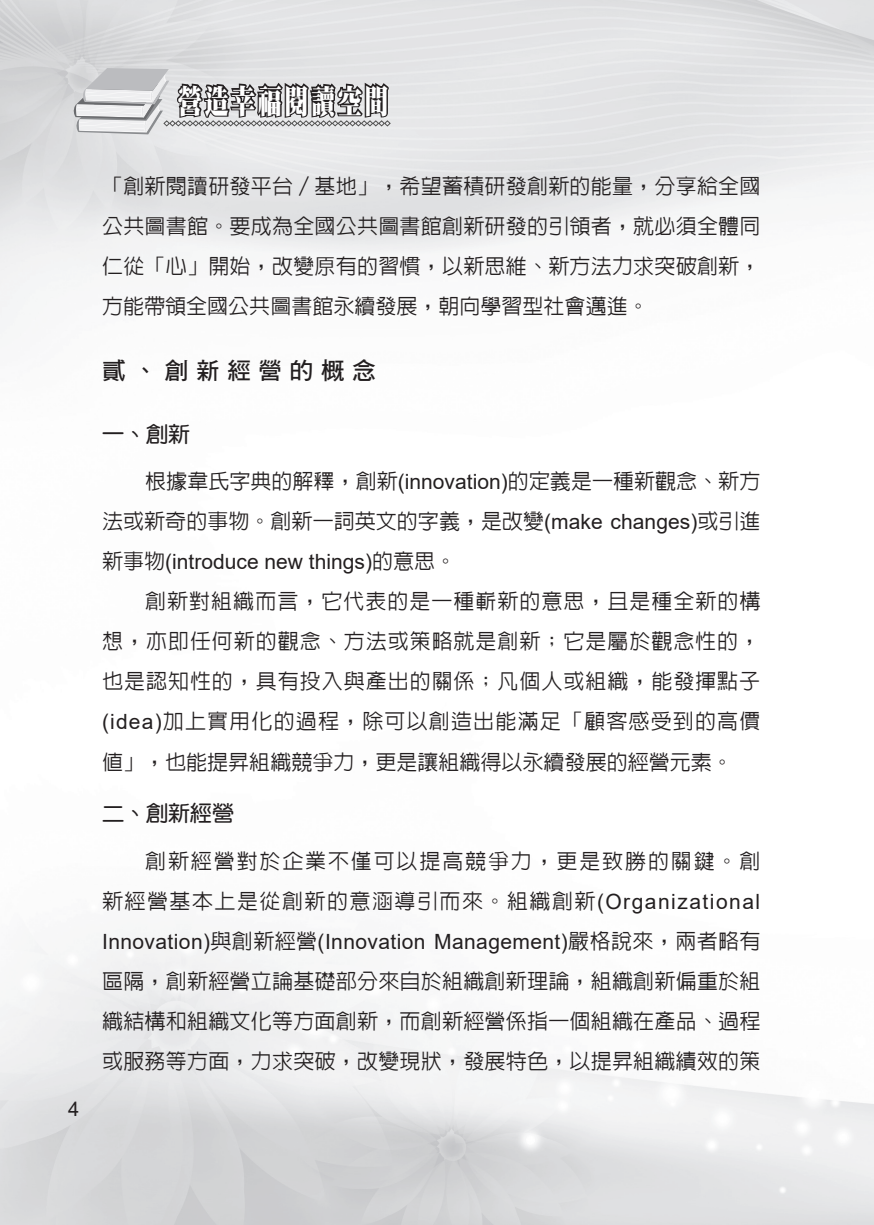
<style>
.page{position:relative;width:874px;height:1225px;background:#fff}
.page>*{position:absolute;margin:0;border:0;box-sizing:border-box;transform-origin:0 0}
.t1{font:33px "DF Ming Std W12";letter-spacing:.1em;color:#fff;scale:.73 1}
.一{font:24px "DF Hei Std W7";letter-spacing:.3em;color:#231f20}
.一-2{font:22px "DF Yuan Std W7";color:#231f20}
.內文{font:500 21px/40px "Lin Gothic";color:#231f20;text-align:justify}
.t2{font:20px "Arial";color:#231f20}
.s1{font-family:"Arial";font-weight:400}
</style>
<div class="page">
<svg style="left:72px;top:68px;width:318px;height:66px;background:#ababac"></svg>
<p class="t2" style="left:68px;top:1094px;width:13px">4</p>
<h1 class="t1" style="left:178px;top:83px;width:290px">營造幸福閱讀空間</h1>
<p class="內文" style="left:102px;top:166px;width:659px">「創新閱讀研發平台∕基地」，希望蓄積研發創新的能量，分享給全國公共圖書館。要成為全國公共圖書館創新研發的引領者，就必須全體同仁從「心」開始，改變原有的習慣，以新思維、新方法力求突破創新，方能帶領全國公共圖書館永續發展，朝向學習型社會邁進。</p>
<p class="一" style="left:102px;top:357px;width:275px">貳、創新經營的概念</p>
<p class="一-2" style="left:102px;top:422px;width:90px">一、創新</p>
<p class="內文" style="left:102px;top:461px;width:659px;text-indent:43px">根據韋氏字典的解釋，創新<span class="s1">(innovation)</span>的定義是一種新觀念、新方法或新奇的事物。創新一詞英文的字義，是改變<span class="s1">(make changes)</span>或引進新事物<span class="s1">(introduce new things)</span>的意思。</p>
<p class="內文" style="left:102px;top:581px;width:659px;text-indent:43px">創新對組織而言，它代表的是一種嶄新的意思，且是種全新的構想，亦即任何新的觀念、方法或策略就是創新；它是屬於觀念性的，也是認知性的，具有投入與產出的關係；凡個人或組織，能發揮點子<span class="s1">(idea)</span>加上實用化的過程，除可以創造出能滿足「顧客感受到的高價值」，也能提昇組織競爭力，更是讓組織得以永續發展的經營元素。</p>
<p class="一-2" style="left:102px;top:801px;width:134px">二、創新經營</p>
<p class="內文" style="left:102px;top:840px;width:659px;text-indent:43px">創新經營對於企業不僅可以提高競爭力，更是致勝的關鍵。創新經營基本上是從創新的意涵導引而來。組織創新<span class="s1">(Organizational Innovation)</span>與創新經營<span class="s1">(Innovation Management)</span>嚴格說來，兩者略有區隔，創新經營立論基礎部分來自於組織創新理論，組織創新偏重於組織結構和組織文化等方面創新，而創新經營係指一個組織在產品、過程或服務等方面，力求突破，改變現狀，發展特色，以提昇組織績效的策</p>
</div>
